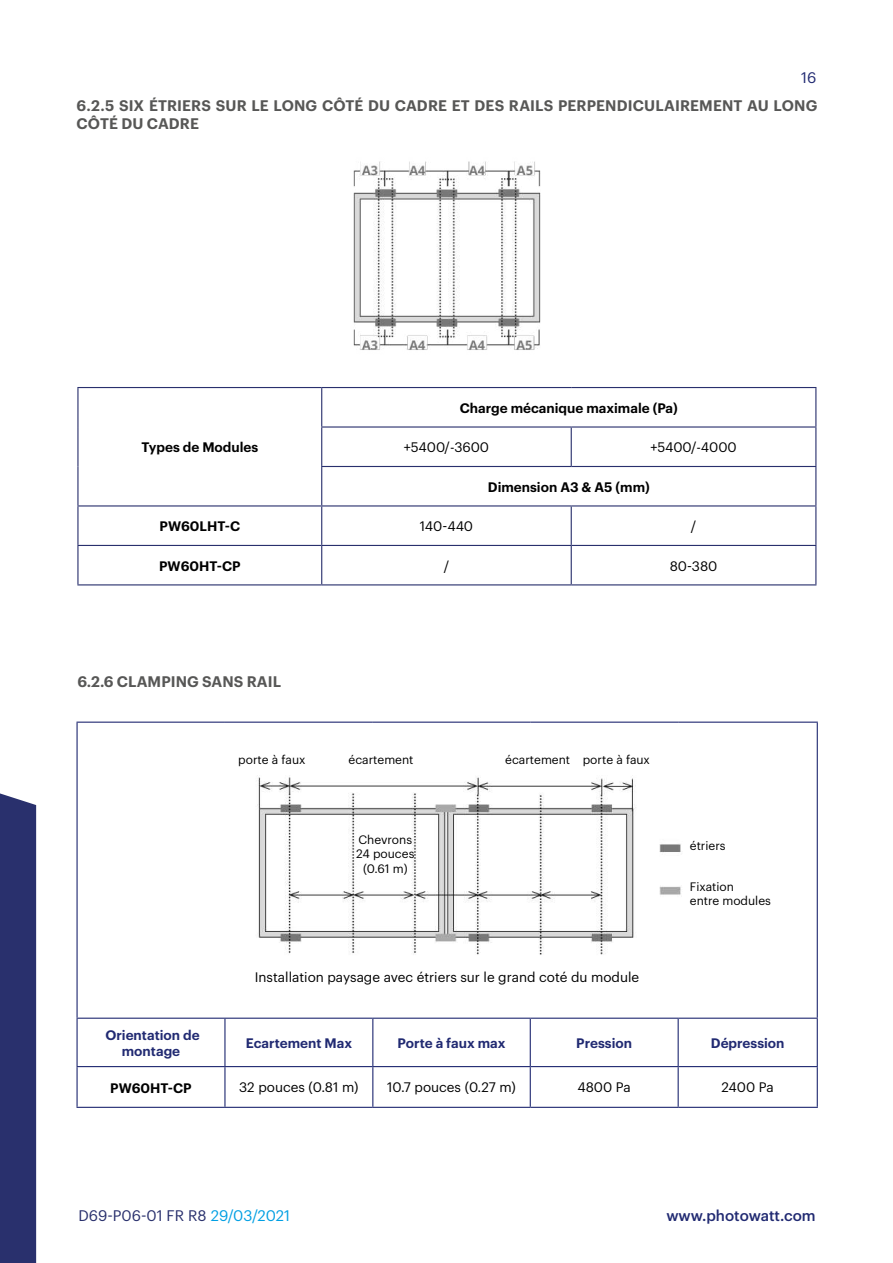
<style>
.page{position:relative;width:893px;height:1263px;background:#fff}
.page>*{position:absolute;margin:0;border:0;box-sizing:border-box;transform-origin:0 0}
.t1{font:600 15px/18px "Graphik";letter-spacing:.005em;color:#575756}
.t2{font:15px "Graphik";color:#29306d}
.t3{font:500 15px "Graphik";color:#212a72}
.t4{font:15px "Graphik";color:#212a72}
.t5{font:13.5px "Graphik";color:#000}
.t6{font:600 13.5px "Graphik";color:#000}
.t7{font:600 13.5px/16.2px "Graphik";color:#212a72;text-align:center}
.t8{font:12px/14.4px "Graphik";color:#000;text-align:center}
.s1{color:#009fe3}
</style>
<div class="page">
<div style="left:0;top:793px;width:36px;height:470px;background:#29306d"></div>
<img style="left:353px;top:161px;width:188px;height:189px">
<hr style="left:77px;top:387px;width:245px;height:1px;background:#29306d">
<hr style="left:77px;top:388px;width:2px;height:39px;background:#29306d">
<hr style="left:77px;top:427px;width:2px;height:39px;background:#29306d">
<hr style="left:77px;top:466px;width:2px;height:39px;background:#29306d">
<hr style="left:322px;top:387px;width:249px;height:1px;background:#29306d">
<hr style="left:321px;top:388px;width:1px;height:38px;background:#29306d">
<hr style="left:571px;top:387px;width:245px;height:1px;background:#29306d">
<hr style="left:815px;top:388px;width:1px;height:38px;background:#29306d">
<hr style="left:321px;top:426px;width:250px;height:2px;background:#29306d">
<hr style="left:321px;top:428px;width:1px;height:38px;background:#29306d">
<hr style="left:571px;top:426px;width:245px;height:2px;background:#29306d">
<hr style="left:571px;top:428px;width:1px;height:38px;background:#29306d">
<hr style="left:815px;top:428px;width:1px;height:38px;background:#29306d">
<hr style="left:321px;top:466px;width:250px;height:1px;background:#29306d">
<hr style="left:321px;top:467px;width:1px;height:38px;background:#29306d">
<hr style="left:571px;top:466px;width:245px;height:1px;background:#29306d">
<hr style="left:815px;top:467px;width:1px;height:38px;background:#29306d">
<hr style="left:77px;top:505px;width:245px;height:1px;background:#29306d">
<hr style="left:77px;top:506px;width:2px;height:39px;background:#29306d">
<hr style="left:322px;top:505px;width:249px;height:1px;background:#29306d">
<hr style="left:321px;top:506px;width:1px;height:39px;background:#29306d">
<hr style="left:571px;top:505px;width:245px;height:1px;background:#29306d">
<hr style="left:571px;top:506px;width:1px;height:39px;background:#29306d">
<hr style="left:815px;top:506px;width:1px;height:39px;background:#29306d">
<hr style="left:77px;top:545px;width:245px;height:1px;background:#29306d">
<hr style="left:77px;top:546px;width:2px;height:38px;background:#29306d">
<hr style="left:322px;top:545px;width:249px;height:1px;background:#29306d">
<hr style="left:321px;top:546px;width:1px;height:38px;background:#29306d">
<hr style="left:571px;top:545px;width:245px;height:1px;background:#29306d">
<hr style="left:571px;top:546px;width:1px;height:38px;background:#29306d">
<hr style="left:815px;top:546px;width:1px;height:38px;background:#29306d">
<hr style="left:77px;top:584px;width:245px;height:1px;background:#29306d">
<hr style="left:322px;top:584px;width:249px;height:1px;background:#29306d">
<hr style="left:571px;top:584px;width:245px;height:1px;background:#29306d">
<hr style="left:76px;top:722px;width:149px;height:1px;background:#212a72">
<hr style="left:76px;top:723px;width:2px;height:295px;background:#212a72">
<hr style="left:225px;top:722px;width:148px;height:1px;background:#212a72">
<hr style="left:373px;top:722px;width:157px;height:1px;background:#212a72">
<hr style="left:530px;top:722px;width:148px;height:1px;background:#212a72">
<hr style="left:678px;top:722px;width:140px;height:1px;background:#212a72">
<hr style="left:817px;top:723px;width:1px;height:295px;background:#212a72">
<hr style="left:76px;top:1018px;width:149px;height:1px;background:#212a72">
<hr style="left:76px;top:1019px;width:2px;height:47px;background:#212a72">
<hr style="left:225px;top:1018px;width:148px;height:1px;background:#212a72">
<hr style="left:224px;top:1019px;width:2px;height:47px;background:#212a72">
<hr style="left:373px;top:1018px;width:157px;height:1px;background:#212a72">
<hr style="left:372px;top:1019px;width:1px;height:47px;background:#212a72">
<hr style="left:530px;top:1018px;width:148px;height:1px;background:#212a72">
<hr style="left:530px;top:1019px;width:1px;height:47px;background:#212a72">
<hr style="left:678px;top:1018px;width:140px;height:1px;background:#212a72">
<hr style="left:678px;top:1019px;width:1px;height:47px;background:#212a72">
<hr style="left:817px;top:1019px;width:1px;height:47px;background:#212a72">
<hr style="left:76px;top:1066px;width:149px;height:1px;background:#212a72">
<hr style="left:76px;top:1067px;width:2px;height:40px;background:#212a72">
<hr style="left:225px;top:1066px;width:148px;height:1px;background:#212a72">
<hr style="left:224px;top:1067px;width:2px;height:40px;background:#212a72">
<hr style="left:373px;top:1066px;width:157px;height:1px;background:#212a72">
<hr style="left:372px;top:1067px;width:1px;height:40px;background:#212a72">
<hr style="left:530px;top:1066px;width:148px;height:1px;background:#212a72">
<hr style="left:530px;top:1067px;width:1px;height:40px;background:#212a72">
<hr style="left:678px;top:1066px;width:140px;height:1px;background:#212a72">
<hr style="left:678px;top:1067px;width:1px;height:40px;background:#212a72">
<hr style="left:817px;top:1067px;width:1px;height:40px;background:#212a72">
<hr style="left:76px;top:1107px;width:149px;height:1px;background:#212a72">
<hr style="left:225px;top:1107px;width:148px;height:1px;background:#212a72">
<hr style="left:373px;top:1107px;width:157px;height:1px;background:#212a72">
<hr style="left:530px;top:1107px;width:148px;height:1px;background:#212a72">
<hr style="left:678px;top:1107px;width:140px;height:1px;background:#212a72">
<img style="left:257px;top:777px;width:424px;height:178px">
<p class="t4" style="left:801px;top:67px;width:17px">16</p>
<p class="t1" style="left:77px;top:96px;width:742px">6.2.5 SIX ÉTRIERS SUR LE LONG CÔTÉ DU CADRE ET DES RAILS PERPENDICULAIREMENT AU LONG<br>CÔTÉ DU CADRE</p>
<p class="t6" style="left:141px;top:437px;width:118px">Types de Modules</p>
<p class="t6" style="left:460px;top:398px;width:220px">Charge mécanique maximale (Pa)</p>
<p class="t5" style="left:404px;top:437px;width:87px">+5400/-3600</p>
<p class="t5" style="left:650px;top:437px;width:88px">+5400/-4000</p>
<p class="t6" style="left:488px;top:476px;width:163px">Dimension A3 &amp; A5 (mm)</p>
<p class="t6" style="left:160px;top:516px;width:82px">PW60LHT-C</p>
<p class="t5" style="left:420px;top:516px;width:55px">140-440</p>
<p class="t5" style="left:691px;top:516px;width:7px">/</p>
<p class="t6" style="left:159px;top:555px;width:83px">PW60HT-CP</p>
<p class="t5" style="left:444px;top:556px;width:7px">/</p>
<p class="t5" style="left:670px;top:556px;width:49px">80-380</p>
<p class="t1" style="left:77px;top:672px;width:205px">6.2.6 CLAMPING SANS RAIL</p>
<p class="t8" style="left:238px;top:752px;width:69px">porte à faux</p>
<p class="t8" style="left:349px;top:752px;width:66px">écartement</p>
<p class="t8" style="left:505px;top:752px;width:146px">écartement porte à faux</p>
<p class="t8" style="left:356px;top:831px;width:60px">Chevrons<br>24 pouces (0.61 m)</p>
<p class="t8" style="left:690px;top:838px;width:37px">étriers</p>
<p class="t8" style="left:690px;top:878px;width:83px;text-align:left">Fixation<br>entre modules</p>
<p class="t5" style="left:255px;top:967px;width:386px">Installation paysage avec étriers sur le grand coté du module</p>
<p class="t7" style="left:105px;top:1026px;width:96px">Orientation de montage</p>
<p class="t7" style="left:246px;top:1034px;width:108px">Ecartement Max</p>
<p class="t7" style="left:397px;top:1034px;width:110px">Porte à faux max</p>
<p class="t7" style="left:576px;top:1034px;width:57px">Pression</p>
<p class="t7" style="left:711px;top:1034px;width:75px">Dépression</p>
<p class="t6" style="left:110px;top:1077px;width:83px">PW60HT-CP</p>
<p class="t5" style="left:239px;top:1077px;width:121px">32 pouces (0.81 m)</p>
<p class="t5" style="left:387px;top:1077px;width:130px">10.7 pouces (0.27 m)</p>
<p class="t5" style="left:577px;top:1077px;width:55px">4800 Pa</p>
<p class="t5" style="left:722px;top:1077px;width:54px">2400 Pa</p>
<p class="t2" style="left:78px;top:1204px;width:213px">D69-P06-01 FR R8 <span class="s1">29/03/2021</span></p>
<p class="t3" style="left:666px;top:1204px;width:151px">www.photowatt.com</p>
</div>
